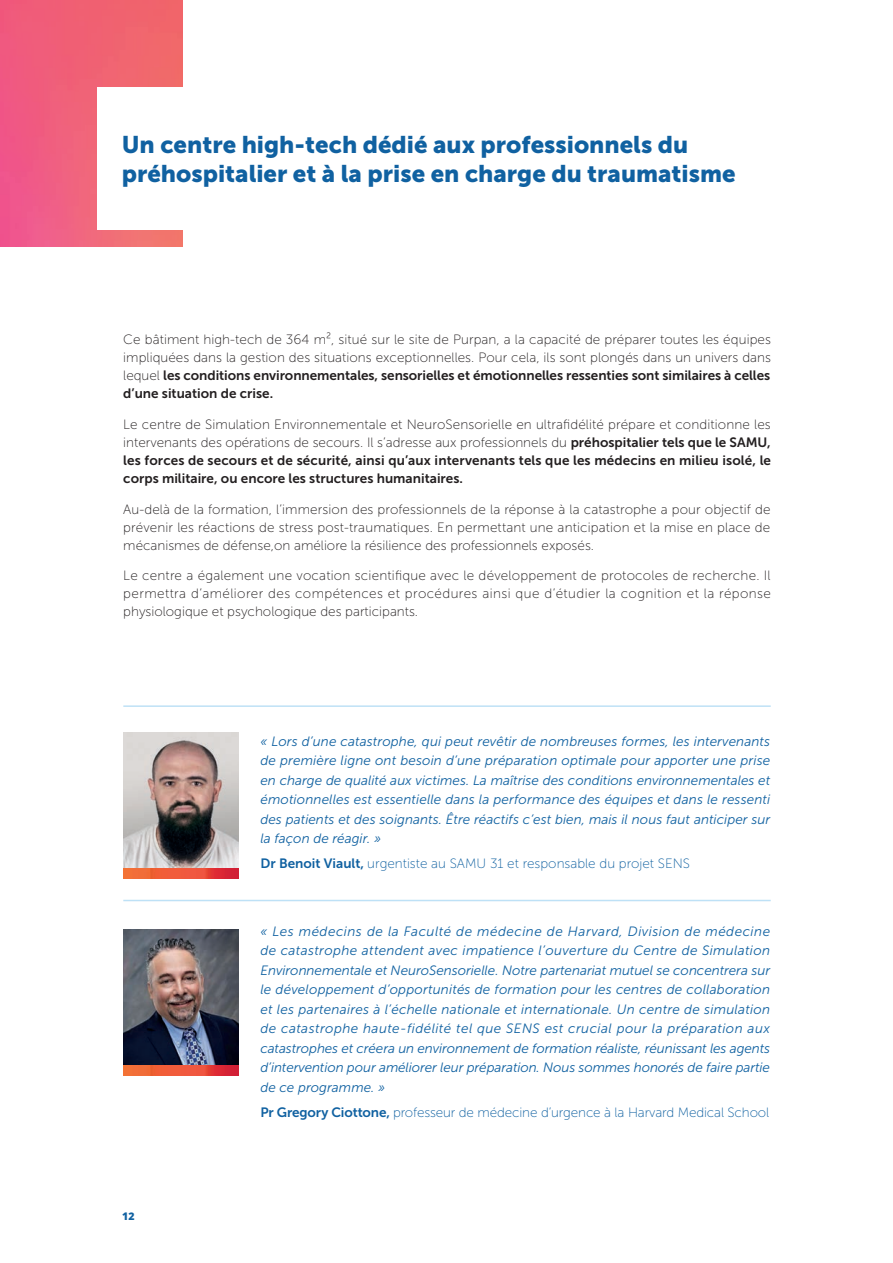
<style>
.page{position:relative;width:893px;height:1263px;background:#fff}
.page>*{position:absolute;margin:0;border:0;box-sizing:border-box;transform-origin:0 0}
.t1{font:24px/28.8px "Museo Sans 900";color:#1061a1}
.t2{font:italic 13.5px/19.5px "Museo Sans 300";color:#1061a1;text-align:justify}
.t3{font:13.5px/18px "Museo Sans 100";letter-spacing:.005em;color:#231f20}
.t4{font:13.5px/18px "Museo Sans 700";color:#231f20}
.t5{font:13.5px "Museo Sans 100";letter-spacing:-.01em;color:#1061a1}
.t6{font:800 10.5px "Open Sans";color:#1061a1}
.s1{font-family:"Museo Sans 100"}
.s2{font-family:"Museo Sans 700"}
</style>
<div class="page">
<img style="left:0;top:0;width:183px;height:247px">
<div style="left:98px;top:87px;width:795px;height:143px;background:#fff"></div>
<hr style="left:123px;top:705px;width:648px;height:2px;background:#bee1f6">
<hr style="left:123px;top:900px;width:648px;height:1px;background:#bee1f6">
<img style="left:123px;top:732px;width:115px;height:146px">
<img style="left:123px;top:929px;width:115px;height:146px">
<h1 class="t1" style="left:122px;top:130px;width:615px">Un centre high-tech dédié aux professionnels du préhospitalier et à la prise en charge du traumatisme</h1>
<p class="t3" style="left:123px;top:331px;width:649px">Ce bâtiment high-tech de 364 m², situé sur le site de Purpan, a la capacité de préparer toutes les équipes impliquées dans la gestion des situations exceptionnelles. Pour cela, ils sont plongés dans un univers dans</p>
<p class="t4" style="left:123px;top:366px;width:648px"><span class="s1">lequel</span> les conditions environnementales, sensorielles et émotionnelles ressenties sont similaires à celles d’une situation de crise.</p>
<p class="t3" style="left:123px;top:415px;width:649px">Le centre de Simulation Environnementale et NeuroSensorielle en ultrafidélité prépare et conditionne les intervenants des opérations de secours. Il s’adresse aux professionnels du <span class="s2">préhospitalier tels que le SAMU,</span></p>
<p class="t4" style="left:123px;top:451px;width:649px">les forces de secours et de sécurité, ainsi qu’aux intervenants tels que les médecins en milieu isolé, le corps militaire, ou encore les structures humanitaires.</p>
<p class="t3" style="left:123px;top:500px;width:649px;text-align:justify">Au-delà de la formation, l’immersion des professionnels de la réponse à la catastrophe a pour objectif de prévenir les réactions de stress post-traumatiques. En permettant une anticipation et la mise en place de mécanismes de défense,on améliore la résilience des professionnels exposés.</p>
<p class="t3" style="left:123px;top:567px;width:649px;text-align:justify">Le centre a également une vocation scientifique avec le développement de protocoles de recherche. Il permettra d’améliorer des compétences et procédures ainsi que d’étudier la cognition et la réponse physiologique et psychologique des participants.</p>
<p class="t2" style="left:260px;top:732px;width:511px">« Lors d’une catastrophe, qui peut revêtir de nombreuses formes, les intervenants de première ligne ont besoin d’une préparation optimale pour apporter une prise en charge de qualité aux victimes. La maîtrise des conditions environnementales et émotionnelles est essentielle dans la performance des équipes et dans le ressenti des patients et des soignants. Être réactifs c’est bien, mais il nous faut anticiper sur la façon de réagir. »</p>
<p class="t5" style="left:260px;top:856px;width:431px"><span class="s2">Dr Benoit Viault,</span> urgentiste au SAMU 31 et responsable du projet SENS</p>
<p class="t6" style="left:122px;top:1208px;width:14px">12</p>
<p class="t2" style="left:260px;top:922px;width:511px">« Les médecins de la Faculté de médecine de Harvard, Division de médecine de catastrophe attendent avec impatience l’ouverture du Centre de Simulation Environnementale et NeuroSensorielle. Notre partenariat mutuel se concentrera sur le développement d’opportunités de formation pour les centres de collaboration et les partenaires à l’échelle nationale et internationale. Un centre de simulation de catastrophe haute-fidélité tel que SENS est crucial pour la préparation aux catastrophes et créera un environnement de formation réaliste, réunissant les agents d’intervention pour améliorer leur préparation. Nous sommes honorés de faire partie de ce programme. »</p>
<p class="t5" style="left:260px;top:1105px;width:510px"><span class="s2">Pr Gregory Ciottone,</span> professeur de médecine d’urgence à la Harvard Medical School</p>
</div>
